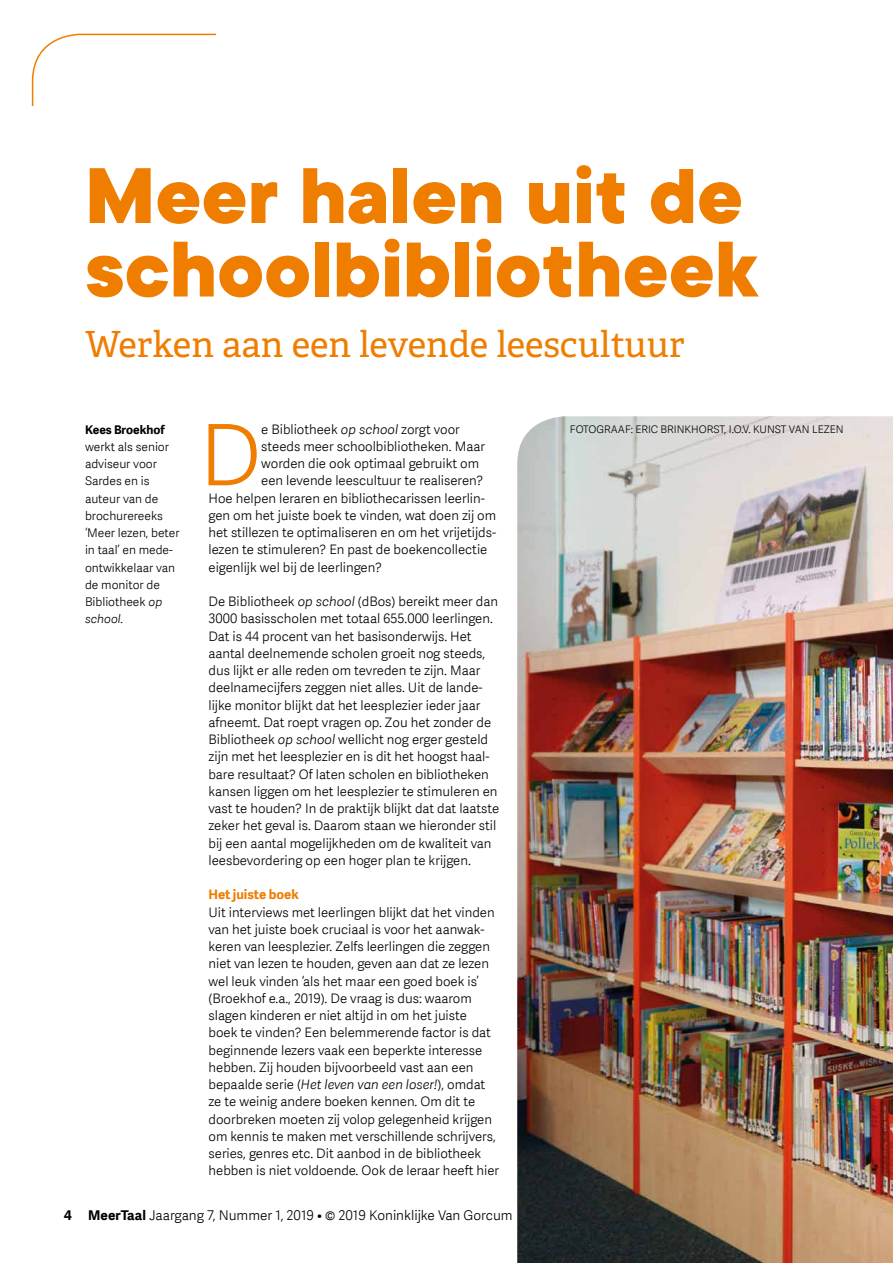
<style>
.page{position:relative;width:893px;height:1263px;background:#fff}
.page>*{position:absolute;margin:0;border:0;box-sizing:border-box;transform-origin:0 0}
.t1{font:800 87px/73.5px "TT Commons";color:#ef7d00}
.t2{font:300 84.6px "Adelle Sans";color:#ef7d00}
.t3{font:36px "Adelle PE";color:#ef7d00}
.t4{font:300 13.5px "Adelle Sans";color:#000}
.t5{font:300 13.2px/17.2px "Adelle Sans";color:#000}
.t6{font:700 13.2px "Adelle Sans";color:#ef7d00}
.t7{font:300 12px/17.2px "Adelle Sans";color:#000}
.t8{font:700 12px "Adelle Sans";color:#000}
.t9{font:300 10.5px "Adelle Sans";color:#000}
.s1{font-style:italic}
.s2{font-weight:700}
</style>
<div class="page">
<svg style="left:31px;top:33px;width:184px;height:73px"></svg>
<img style="left:517px;top:416px;width:376px;height:847px">
<h1 class="t1" style="left:85px;top:161px;width:675px">Meer halen uit de schoolbibliotheek</h1>
<h3 class="t3" style="left:85px;top:318px;width:601px">Werken aan een levende leescultuur</h3>
<p class="t8" style="left:85px;top:422px;width:81px">Kees Broekhof</p>
<p class="t7" style="left:85px;top:438px;width:96px">werkt als senior adviseur voor<br>Sardes en is auteur van de brochurereeks ‘Meer lezen, beter in taal’ en mede&shy;ontwikkelaar van de monitor de<br>Bibliotheek <span class="s1">op school.</span></p>
<h2 class="t2" style="left:200px;top:408px;width:63px">D</h2>
<p class="t5" style="left:261px;top:420px;width:200px">e Bibliotheek <span class="s1">op school</span> zorgt voor</p>
<p class="t5" style="left:261px;top:438px;width:225px">steeds meer schoolbibliotheken. Maar</p>
<p class="t5" style="left:261px;top:455px;width:219px">worden die ook optimaal gebruikt om</p>
<p class="t5" style="left:261px;top:472px;width:223px">een levende leescultuur te realiseren?</p>
<p class="t5" style="left:209px;top:489px;width:278px">Hoe helpen leraren en bibliothecarissen leerlin-</p>
<p class="t5" style="left:209px;top:507px;width:289px">gen om het juiste boek te vinden, wat doen zij om</p>
<p class="t5" style="left:209px;top:524px;width:289px">het stillezen te optimaliseren en om het vrijetijds-</p>
<p class="t5" style="left:209px;top:541px;width:280px">lezen te stimuleren? En past de boekencollectie</p>
<p class="t5" style="left:209px;top:558px;width:175px">eigenlijk wel bij de leerlingen?</p>
<p class="t5" style="left:209px;top:593px;width:292px">De Bibliotheek <span class="s1">op school</span> (dBos) bereikt meer dan 3000 basisscholen met totaal 655.000 leerlingen.<br>Dat is 44 procent van het basisonderwijs. Het aantal deelnemende scholen groeit nog steeds, dus lijkt er alle reden om tevreden te zijn. Maar deelnamecijfers zeggen niet alles. Uit de lande&shy;lijke monitor blijkt dat het leesplezier ieder jaar afneemt. Dat roept vragen op. Zou het zonder de Bibliotheek <span class="s1">op school</span> wellicht nog erger gesteld zijn met het leesplezier en is dit het hoogst haal&shy;bare resultaat? Of laten scholen en bibliotheken kansen liggen om het leesplezier te stimuleren en vast te houden? In de praktijk blijkt dat dat laatste zeker het geval is. Daarom staan we hieronder stil bij een aantal mogelijkheden om de kwaliteit van leesbevordering op een hoger plan te krijgen.</p>
<p class="t6" style="left:209px;top:887px;width:92px">Het juiste boek</p>
<p class="t5" style="left:209px;top:903px;width:292px">Uit interviews met leerlingen blijkt dat het vinden van het juiste boek cruciaal is voor het aanwak&shy;keren van leesplezier. Zelfs leerlingen die zeggen niet van lezen te houden, geven aan dat ze lezen wel leuk vinden ‘als het maar een goed boek is’ (Broekhof e.a., 2019). De vraag is dus: waarom slagen kinderen er niet altijd in om het juiste boek te vinden? Een belemmerende factor is dat beginnende lezers vaak een beperkte interesse hebben. Zij houden bijvoorbeeld vast aan een bepaalde serie (<span class="s1">Het leven van een loser!</span>), omdat ze te weinig andere boeken kennen. Om dit te doorbreken moeten zij volop gelegenheid krijgen om kennis te maken met verschillende schrijvers, series, genres etc. Dit aanbod in de bibliotheek hebben is niet voldoende. Ook de leraar heeft hier</p>
<p class="t4" style="left:64px;top:1208px;width:450px"><span class="s2">4 MeerTaal</span> Jaargang 7, Nummer 1, 2019 • © 2019 Koninklijke Van Gorcum</p>
<p class="t9" style="left:570px;top:423px;width:275px">FOTOGRAAF: ERIC BRINKHORST, I.O.V. KUNST VAN LEZEN</p>
</div>
